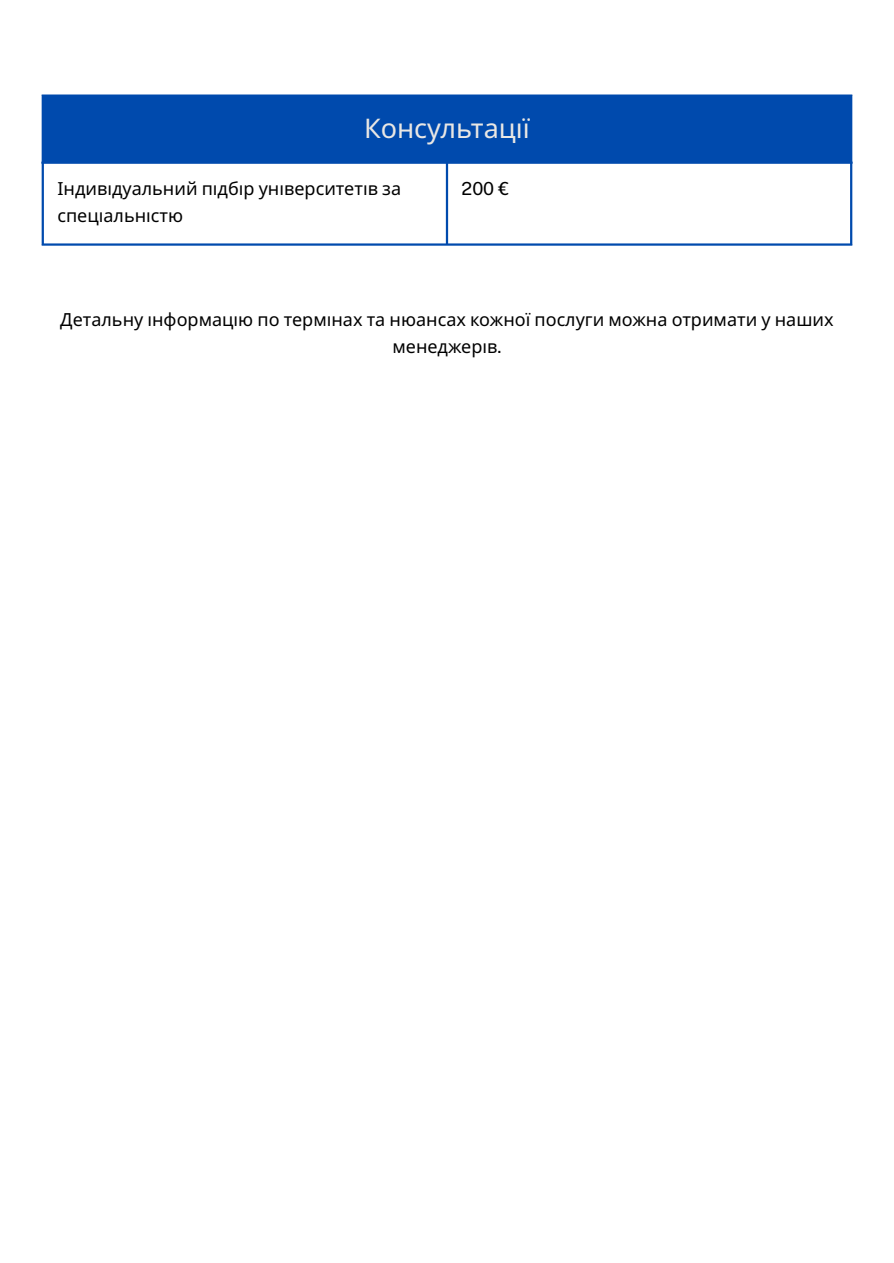
<style>
.page{position:relative;width:894px;height:1263px;background:#fff}
.page>*{position:absolute;margin:0;border:0;box-sizing:border-box;transform-origin:0 0}
.t1{font:27px "Noto Sans";color:#e9e7e4}
.t2{font:18px/27px "Noto Sans";color:#000;text-align:center}
.t3{font:18px "Public Sans";color:#000}
.s1{font-family:"Public Sans"}
</style>
<div class="page">
<div style="left:42px;top:95px;width:809px;height:68px;background:#004aad"></div>
<hr style="left:42px;top:97px;width:2px;height:146px;background:#004aad">
<hr style="left:446px;top:164px;width:2px;height:79px;background:#004aad">
<hr style="left:849px;top:97px;width:3px;height:146px;background:#004aad">
<hr style="left:42px;top:94px;width:810px;height:3px;background:#004aad">
<hr style="left:42px;top:162px;width:810px;height:2px;background:#004aad">
<hr style="left:42px;top:243px;width:810px;height:3px;background:#004aad">
<p class="t1" style="left:364px;top:110px;width:167px">Консультації</p>
<p class="t2" style="left:57px;top:175px;width:345px;text-align:left">Індивідуальний підбі р уні верситеті в за спеціальністю</p>
<p class="t3" style="left:461px;top:178px;width:49px">200 €</p>
<p class="t2" style="left:60px;top:306px;width:774px">Детальну і нформаці ю по термі нах та нюансах кожної послуги можна отримати у наших менеджері в<span class="s1">.</span></p>
</div>
